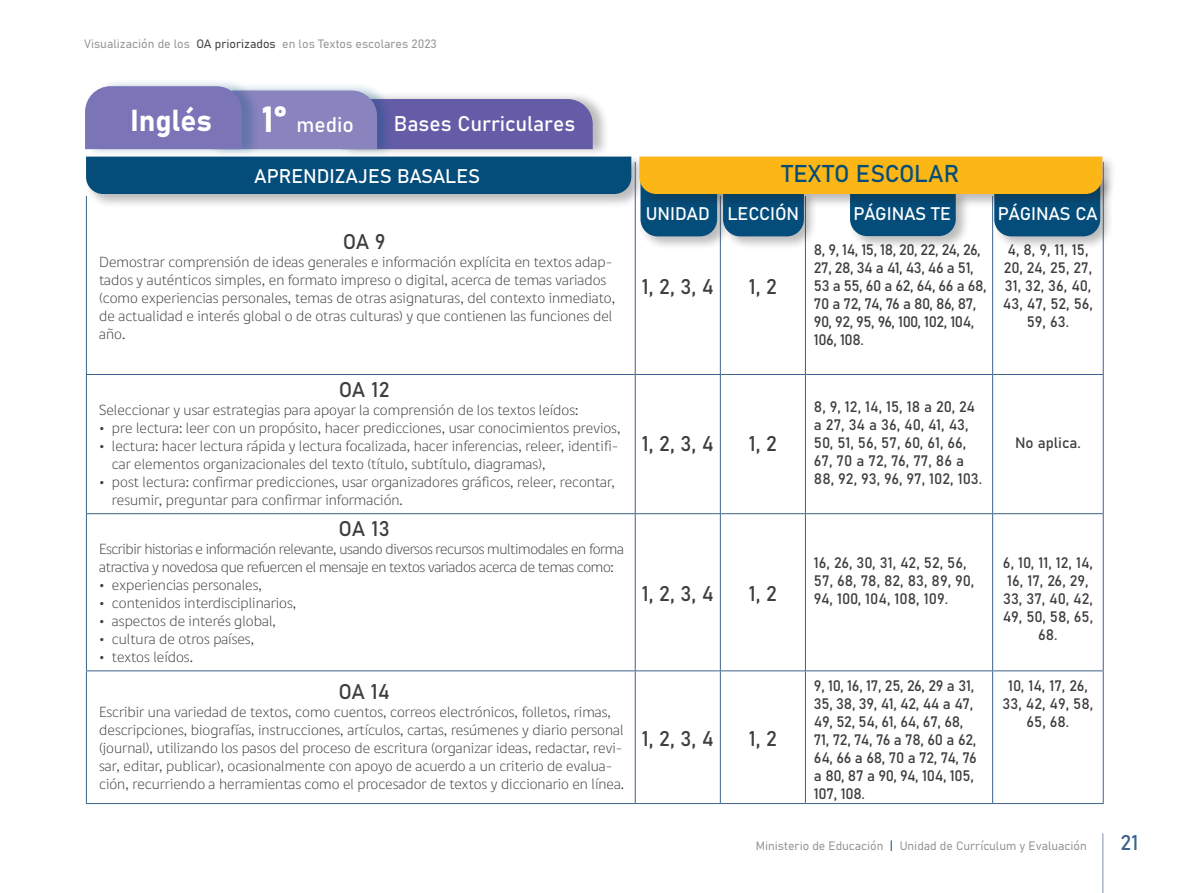
<style>
.page{position:relative;width:1187px;height:893px;background:#fff}
.page>*{position:absolute;margin:0;border:0;box-sizing:border-box;transform-origin:0 0}
.t1{font:30px "Bahnschrift";color:#fff}
.t2{font:24px "Bahnschrift";color:#044d7a}
.t3{font:21px "Bahnschrift";letter-spacing:-.02em;color:#3e3e3f}
.t4{font:21px "Bahnschrift";color:#fff}
.t5{font:21px "Bahnschrift";color:#3e638c}
.t6{font:19.5px "Bahnschrift";color:#fff}
.t7{font:18px "Bahnschrift";letter-spacing:-.01em;color:#fff}
.t8{font:15px/18px "Dignathin";color:#3e3e3f}
.t9{font:15px/18px "Bahnschrift";color:#3e3e3f;text-align:center}
.t10{font:15px/18px "Bahnschrift";letter-spacing:-.02em;color:#3e3e3f}
.t11{font:15px/18px "Dignathin";letter-spacing:-.025em;color:#3e3e3f}
.t12{font:12px "Bahnschrift";color:#939598}
.s1{color:#3e3e3f}
.s2{font-size:36px}
.s3{color:#044d7a}
</style>
<div class="page">
<hr style="left:1102px;top:833px;width:1px;height:60px;background:#7e8dac">
<div style="left:84px;top:154px;width:561px;height:54px;background:#231f20;opacity:.3"></div>
<div style="left:86px;top:157px;width:545px;height:37px;background:#044d7a"></div>
<hr style="left:635px;top:162px;width:1px;height:34px;background:#3e638c">
<hr style="left:86px;top:196px;width:1px;height:178px;background:#3e638c">
<hr style="left:635px;top:196px;width:1px;height:178px;background:#3e638c">
<hr style="left:720px;top:196px;width:1px;height:178px;background:#3e638c">
<hr style="left:805px;top:196px;width:1px;height:178px;background:#3e638c">
<hr style="left:992px;top:196px;width:1px;height:178px;background:#3e638c">
<hr style="left:1102px;top:196px;width:1px;height:178px;background:#3e638c">
<hr style="left:86px;top:375px;width:1px;height:138px;background:#3e638c">
<hr style="left:86px;top:374px;width:549px;height:1px;background:#3e638c">
<hr style="left:635px;top:375px;width:1px;height:138px;background:#3e638c">
<hr style="left:635px;top:374px;width:85px;height:1px;background:#3e638c">
<hr style="left:720px;top:375px;width:1px;height:138px;background:#3e638c">
<hr style="left:720px;top:374px;width:85px;height:1px;background:#3e638c">
<hr style="left:805px;top:375px;width:1px;height:138px;background:#3e638c">
<hr style="left:805px;top:374px;width:187px;height:1px;background:#3e638c">
<hr style="left:992px;top:374px;width:111px;height:1px;background:#3e638c">
<hr style="left:992px;top:375px;width:1px;height:138px;background:#3e638c">
<hr style="left:1102px;top:375px;width:1px;height:138px;background:#3e638c">
<hr style="left:86px;top:514px;width:1px;height:156px;background:#3e638c">
<hr style="left:86px;top:513px;width:549px;height:1px;background:#3e638c">
<hr style="left:635px;top:514px;width:1px;height:156px;background:#3e638c">
<hr style="left:635px;top:513px;width:85px;height:1px;background:#3e638c">
<hr style="left:720px;top:514px;width:1px;height:156px;background:#3e638c">
<hr style="left:720px;top:513px;width:85px;height:1px;background:#3e638c">
<hr style="left:805px;top:514px;width:1px;height:156px;background:#3e638c">
<hr style="left:805px;top:513px;width:187px;height:1px;background:#3e638c">
<hr style="left:992px;top:513px;width:111px;height:1px;background:#3e638c">
<hr style="left:992px;top:514px;width:1px;height:156px;background:#3e638c">
<hr style="left:1102px;top:514px;width:1px;height:156px;background:#3e638c">
<hr style="left:86px;top:671px;width:1px;height:132px;background:#3e638c">
<hr style="left:86px;top:670px;width:549px;height:1px;background:#3e638c">
<hr style="left:86px;top:803px;width:549px;height:1px;background:#3e638c">
<hr style="left:635px;top:671px;width:1px;height:132px;background:#3e638c">
<hr style="left:635px;top:670px;width:85px;height:1px;background:#3e638c">
<hr style="left:635px;top:803px;width:85px;height:1px;background:#3e638c">
<hr style="left:720px;top:671px;width:1px;height:132px;background:#3e638c">
<hr style="left:720px;top:670px;width:85px;height:1px;background:#3e638c">
<hr style="left:720px;top:803px;width:85px;height:1px;background:#3e638c">
<hr style="left:805px;top:671px;width:1px;height:132px;background:#3e638c">
<hr style="left:805px;top:670px;width:187px;height:1px;background:#3e638c">
<hr style="left:992px;top:670px;width:111px;height:1px;background:#3e638c">
<hr style="left:992px;top:671px;width:1px;height:132px;background:#3e638c">
<hr style="left:1102px;top:671px;width:1px;height:132px;background:#3e638c">
<hr style="left:805px;top:803px;width:187px;height:1px;background:#3e638c">
<hr style="left:992px;top:803px;width:111px;height:1px;background:#3e638c">
<div style="left:638px;top:174px;width:93px;height:77px;background:#231f20;opacity:.3"></div>
<div style="left:720px;top:190px;width:98px;height:61px;background:#231f20;opacity:.3"></div>
<div style="left:847px;top:189px;width:122px;height:61px;background:#231f20;opacity:.3"></div>
<div style="left:991px;top:174px;width:123px;height:77px;background:#231f20;opacity:.3"></div>
<div style="left:637px;top:154px;width:479px;height:54px;background:#231f20;opacity:.3"></div>
<svg style="left:639px;top:157px;width:463px;height:79px;background:#928f56"></svg>
<div style="left:342px;top:91px;width:267px;height:66px;background:#231f20;opacity:.3"></div>
<div style="left:210px;top:82px;width:183px;height:75px;background:#044d7a;opacity:.3"></div>
<div style="left:85px;top:78px;width:174px;height:79px;background:#044d7a;opacity:.3"></div>
<svg style="left:85px;top:86px;width:507px;height:63px;background:#847fba"></svg>
<p class="t12" style="left:84px;top:34px;width:354px">Visualización de los <span class="s1">OA priorizados</span> en los Textos escolares 2023</p>
<h1 class="t1" style="left:130px;top:98px;width:83px">Inglés</h1>
<h3 class="t4" style="left:262px;top:109px;width:94px"><span class="s2">1°</span> medio</h3>
<h3 class="t4" style="left:394px;top:108px;width:183px">Bases Curriculares</h3>
<h3 class="t6" style="left:254px;top:162px;width:227px">APRENDIZAJES BASALES</h3>
<h3 class="t3" style="left:343px;top:225px;width:44px">OA 9</h3>
<p class="t8" style="left:99px;top:253px;width:517px">Demostrar comprensión de ideas generales e información explícita en textos adap&shy;tados y auténticos simples, en formato impreso o digital, acerca de temas variados (como experiencias personales, temas de otras asignaturas, del contexto inmediato, de actualidad e interés global o de otras culturas) y que contienen las funciones del año.</p>
<h3 class="t3" style="left:339px;top:374px;width:52px">OA 12</h3>
<p class="t8" style="left:99px;top:401px;width:481px">Seleccionar y usar estrategias para apoyar la comprensión de los textos leídos:</p>
<p class="t8" style="left:99px;top:419px;width:523px">• pre lectura: leer con un propósito, hacer predicciones, usar conocimientos previos,</p>
<p class="t8" style="left:112px;top:437px;width:508px;text-indent:-13px">• lectura: hacer lectura rápida y lectura focalizada, hacer inferencias, releer, identifi&shy;car elementos organizacionales del texto (título, subtítulo, diagramas),</p>
<p class="t8" style="left:112px;top:473px;width:504px;text-indent:-13px">• post lectura: confirmar predicciones, usar organizadores gráficos, releer, recontar, resumir, preguntar para confirmar información.</p>
<h3 class="t3" style="left:338px;top:513px;width:53px">OA 13</h3>
<p class="t11" style="left:99px;top:540px;width:526px">Escribir historias e información relevante, usando diversos recursos multimodales en forma atractiva y novedosa que refuercen el mensaje en textos variados acerca de temas como:</p>
<p class="t8" style="left:99px;top:576px;width:164px">• experiencias personales,</p>
<p class="t8" style="left:99px;top:594px;width:199px">• contenidos interdisciplinarios,</p>
<p class="t8" style="left:99px;top:612px;width:178px">• aspectos de interés global,</p>
<p class="t8" style="left:99px;top:630px;width:157px">• cultura de otros países,</p>
<p class="t8" style="left:99px;top:648px;width:95px">• textos leídos.</p>
<h3 class="t3" style="left:338px;top:676px;width:53px">OA 14</h3>
<p class="t8" style="left:99px;top:703px;width:526px">Escribir una variedad de textos, como cuentos, correos electrónicos, folletos, rimas, descripciones, biografías, instrucciones, artículos, cartas, resúmenes y diario personal (journal), utilizando los pasos del proceso de escritura (organizar ideas, redactar, revi&shy;sar, editar, publicar), ocasionalmente con apoyo de acuerdo a un criterio de evalua&shy;ción, recurriendo a herramientas como el procesador de textos y diccionario en línea.</p>
<h2 class="t2" style="left:781px;top:155px;width:179px">TEXTO ESCOLAR</h2>
<p class="t7" style="left:646px;top:200px;width:155px">UNIDAD LECCIÓN</p>
<p class="t7" style="left:853px;top:200px;width:99px">PÁGINAS TE</p>
<p class="t7" style="left:997px;top:200px;width:101px">PÁGINAS CA</p>
<h3 class="t3" style="left:641px;top:270px;width:74px">1, 2, 3, 4</h3>
<h3 class="t3" style="left:748px;top:270px;width:30px">1, 2</h3>
<h3 class="t3" style="left:641px;top:428px;width:74px">1, 2, 3, 4</h3>
<h3 class="t3" style="left:748px;top:428px;width:30px">1, 2</h3>
<h3 class="t3" style="left:641px;top:577px;width:74px">1, 2, 3, 4</h3>
<h3 class="t3" style="left:748px;top:577px;width:30px">1, 2</h3>
<h3 class="t3" style="left:641px;top:722px;width:74px">1, 2, 3, 4</h3>
<h3 class="t3" style="left:748px;top:722px;width:30px">1, 2</h3>
<p class="t10" style="left:813px;top:239px;width:174px">8, 9, 14, 15, 18, 20, 22, 24, 26,<br>27, 28, 34 a 41, 43, 46 a 51,<br>53 a 55, 60 a 62, 64, 66 a 68,<br>70 a 72, 74, 76 a 80, 86, 87,<br>90, 92, 95, 96, 100, 102, 104,<br>106, 108.</p>
<p class="t9" style="left:1002px;top:239px;width:92px">4, 8, 9, 11, 15,<br>20, 24, 25, 27,<br>31, 32, 36, 40,<br>43, 47, 52, 56,<br>59, 63.</p>
<p class="t9" style="left:813px;top:397px;width:170px;text-align:left">8, 9, 12, 14, 15, 18 a 20, 24 a 27, 34 a 36, 40, 41, 43,<br>50, 51, 56, 57, 60, 61, 66,<br>67, 70 a 72, 76, 77, 86 a<br>88, 92, 93, 96, 97, 102, 103.</p>
<p class="t9" style="left:1014px;top:433px;width:67px">No aplica.</p>
<p class="t9" style="left:813px;top:553px;width:162px;text-align:left">16, 26, 30, 31, 42, 52, 56,<br>57, 68, 78, 82, 83, 89, 90,<br>94, 100, 104, 108, 109.</p>
<p class="t9" style="left:1002px;top:553px;width:92px">6, 10, 11, 12, 14,<br>16, 17, 26, 29,<br>33, 37, 40, 42,<br>49, 50, 58, 65,<br>68.</p>
<p class="t10" style="left:813px;top:676px;width:164px">9, 10, 16, 17, 25, 26, 29 a 31,<br>35, 38, 39, 41, 42, 44 a 47,<br>49, 52, 54, 61, 64, 67, 68,<br>71, 72, 74, 76 a 78, 60 a 62,<br>64, 66 a 68, 70 a 72, 74, 76 a 80, 87 a 90, 94, 104, 105,<br>107, 108.</p>
<p class="t9" style="left:1002px;top:676px;width:92px">10, 14, 17, 26,<br>33, 42, 49, 58,<br>65, 68.</p>
<p class="t12" style="left:755px;top:836px;width:332px">Ministerio de Educación <span class="s3">|</span> Unidad de Currículum y Evaluación</p>
<h3 class="t5" style="left:1120px;top:826px;width:19px">21</h3>
</div>
